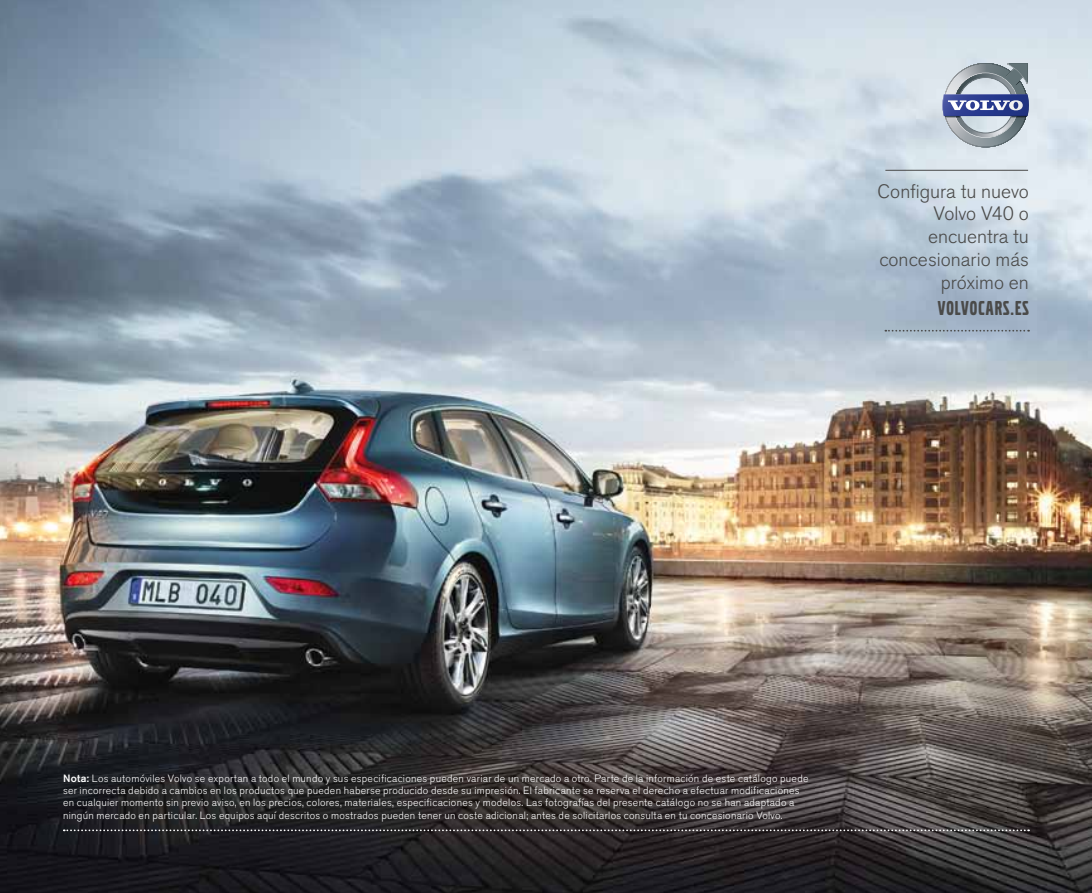
<style>
.page{position:relative;width:1092px;height:893px;background:#fff}
.page>*{position:absolute;margin:0;border:0;box-sizing:border-box;transform-origin:0 0}
.t1{font:21px "Volvo Broad";letter-spacing:.06em;color:#4a4a49}
.t2{font:300 19.25px/22.8px "CE Volvo Sans";color:#4a4a49;text-align:right}
.t3{font:300 10.5px/12.2px "CE Volvo Sans";letter-spacing:.025em;color:#fff}
.s1{font-weight:500}
</style>
<div class="page">
<img style="left:0;top:0;width:1091px;height:893px">
<svg style="left:942px;top:63px;width:86px;height:84px;background:#96a1b6"></svg>
<svg style="left:64px;top:829px;width:964px;height:2px;background:#6a6869"></svg>
<svg style="left:885px;top:330px;width:143px;height:2px"></svg>
<hr style="left:885px;top:170px;width:142px;height:1px;background:#4a4a49">
<h2 class="t2" style="left:877px;top:180px;width:153px">Configura tu nuevo<br>Volvo V40 o encuentra tu concesionario más próximo en</h2>
<h1 class="t1" style="left:937px;top:298px;width:92px">VOLVOCARS.ES</h1>
<p class="t3" style="left:63px;top:772px;width:747px"><span class="s1">Nota:</span> Los automóviles Volvo se exportan a todo el mundo y sus especificaciones pueden variar de un mercado a otro. Parte de la información de este catálogo puede ser incorrecta debido a cambios en los productos que pueden haberse producido desde su impresión. El fabricante se reserva el derecho a efectuar modificaciones en cualquier momento sin previo aviso, en los precios, colores, materiales, especificaciones y modelos. Las fotografías del presente catálogo no se han adaptado a ningún mercado en particular. Los equipos aquí descritos o mostrados pueden tener un coste adicional; antes de solicitarlos consulta en tu concesionario Volvo.</p>
</div>
